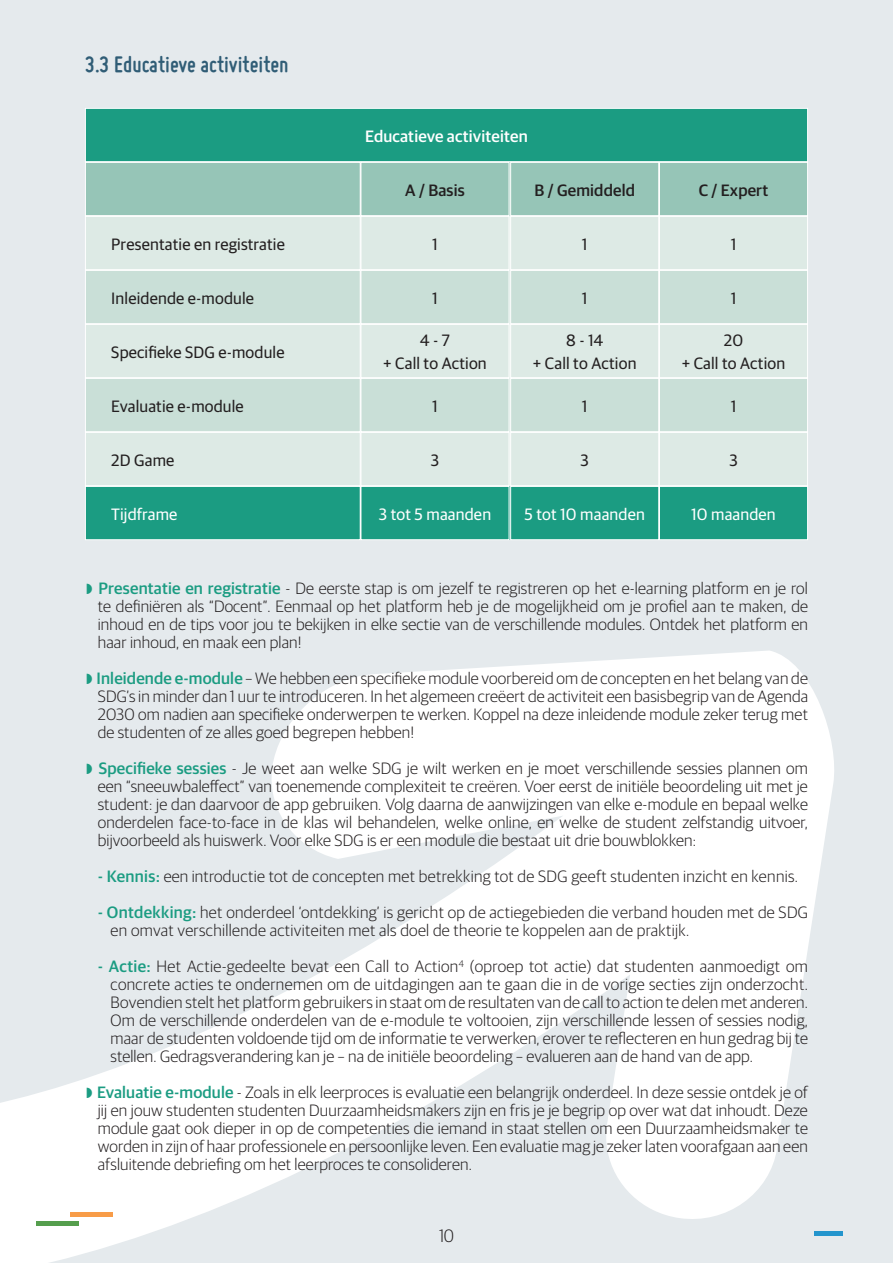
<style>
.page{position:relative;width:893px;height:1263px;background:#e5eaed}
.page>*{position:absolute;margin:0;border:0;box-sizing:border-box;transform-origin:0 0}
.t1{font:700 24px "Miso";color:#305d76}
.t2{font:300 18px "Guardian Sans Narrow";color:#231f20}
.t3{font:300 16.5px/18px "Guardian Sans";letter-spacing:.01em;color:#231f20;text-align:justify}
.t4{font:16.5px/22.2px "Guardian Sans";letter-spacing:.01em;color:#231f20;text-align:center}
.t5{font:16.5px "Guardian Sans";letter-spacing:.01em;color:#fff}
.t6{font:500 16.5px "Guardian Sans";letter-spacing:.01em;color:#231f20}
.t7{font:500 16.5px "Guardian Sans";letter-spacing:.01em;color:#fff}
.s1{color:#1b9c82}
.s2{font-weight:500;color:#1b9c82}
</style>
<div class="page">
<svg style="left:0;top:650px;width:840px;height:613px;fill:#fff"></svg>
<div style="left:37px;top:1221px;width:42px;height:5px;background:#559e4d"></div>
<hr style="left:70px;top:1212px;width:43px;height:4px;background:#f89c48">
<hr style="left:814px;top:1231px;width:28px;height:4px;background:#2395cd">
<div style="left:85px;top:108px;width:722px;height:54px;background:#1b9c82"></div>
<div style="left:85px;top:108px;width:723px;height:54px;border:1px solid #fff"></div>
<div style="left:85px;top:162px;width:276px;height:54px;background:#96c5b7;border:1px solid #fff"></div>
<div style="left:659px;top:162px;width:148px;height:54px;background:#96c5b7"></div>
<div style="left:659px;top:162px;width:149px;height:54px;border:1px solid #fff"></div>
<div style="left:511px;top:162px;width:148px;height:54px;background:#96c5b7"></div>
<div style="left:510px;top:162px;width:149px;height:54px;border:1px solid #fff"></div>
<div style="left:361px;top:162px;width:148px;height:54px;background:#96c5b7"></div>
<div style="left:361px;top:162px;width:148px;height:54px;border:1px solid #fff"></div>
<div style="left:85px;top:216px;width:275px;height:54px;background:#ddeae5"></div>
<div style="left:85px;top:216px;width:276px;height:54px;border:1px solid #fff"></div>
<div style="left:659px;top:216px;width:148px;height:54px;background:#ddeae5"></div>
<div style="left:659px;top:216px;width:149px;height:54px;border:1px solid #fff"></div>
<div style="left:511px;top:216px;width:148px;height:54px;background:#ddeae5"></div>
<div style="left:510px;top:216px;width:149px;height:54px;border:1px solid #fff"></div>
<div style="left:361px;top:216px;width:148px;height:54px;background:#ddeae5"></div>
<div style="left:361px;top:216px;width:148px;height:54px;border:1px solid #fff"></div>
<div style="left:85px;top:270px;width:275px;height:54px;background:#c9dfd7"></div>
<div style="left:85px;top:270px;width:276px;height:54px;border:1px solid #fff"></div>
<div style="left:659px;top:270px;width:148px;height:54px;background:#c9dfd7"></div>
<div style="left:659px;top:270px;width:149px;height:54px;border:1px solid #fff"></div>
<div style="left:511px;top:270px;width:148px;height:54px;background:#c9dfd7"></div>
<div style="left:510px;top:270px;width:149px;height:54px;border:1px solid #fff"></div>
<div style="left:361px;top:270px;width:148px;height:54px;background:#c9dfd7"></div>
<div style="left:361px;top:270px;width:148px;height:54px;border:1px solid #fff"></div>
<div style="left:85px;top:324px;width:275px;height:54px;background:#ddeae5"></div>
<div style="left:85px;top:324px;width:276px;height:54px;border:1px solid #fff"></div>
<div style="left:659px;top:324px;width:148px;height:54px;background:#ddeae5"></div>
<div style="left:659px;top:324px;width:149px;height:54px;border:1px solid #fff"></div>
<div style="left:511px;top:324px;width:148px;height:54px;background:#ddeae5"></div>
<div style="left:510px;top:324px;width:149px;height:54px;border:1px solid #fff"></div>
<div style="left:361px;top:324px;width:148px;height:54px;background:#ddeae5"></div>
<div style="left:361px;top:324px;width:148px;height:54px;border:1px solid #fff"></div>
<div style="left:85px;top:378px;width:275px;height:54px;background:#c9dfd7"></div>
<div style="left:85px;top:378px;width:276px;height:54px;border:1px solid #fff"></div>
<div style="left:659px;top:378px;width:148px;height:54px;background:#c9dfd7"></div>
<div style="left:659px;top:378px;width:149px;height:54px;border:1px solid #fff"></div>
<div style="left:511px;top:378px;width:148px;height:54px;background:#c9dfd7"></div>
<div style="left:510px;top:378px;width:149px;height:54px;border:1px solid #fff"></div>
<div style="left:361px;top:378px;width:148px;height:54px;background:#c9dfd7"></div>
<div style="left:361px;top:378px;width:148px;height:54px;border:1px solid #fff"></div>
<div style="left:85px;top:432px;width:275px;height:54px;background:#ddeae5"></div>
<div style="left:85px;top:432px;width:276px;height:54px;border:1px solid #fff"></div>
<div style="left:659px;top:432px;width:148px;height:54px;background:#ddeae5"></div>
<div style="left:659px;top:432px;width:149px;height:54px;border:1px solid #fff"></div>
<div style="left:511px;top:432px;width:148px;height:54px;background:#ddeae5"></div>
<div style="left:510px;top:432px;width:149px;height:54px;border:1px solid #fff"></div>
<div style="left:361px;top:432px;width:148px;height:54px;background:#ddeae5"></div>
<div style="left:361px;top:432px;width:148px;height:54px;border:1px solid #fff"></div>
<div style="left:85px;top:486px;width:275px;height:54px;background:#1b9c82"></div>
<div style="left:85px;top:486px;width:276px;height:54px;border:1px solid #fff"></div>
<div style="left:659px;top:486px;width:148px;height:54px;background:#1b9c82"></div>
<div style="left:659px;top:486px;width:149px;height:54px;border:1px solid #fff"></div>
<div style="left:511px;top:486px;width:148px;height:54px;background:#1b9c82"></div>
<div style="left:510px;top:486px;width:149px;height:54px;border:1px solid #fff"></div>
<div style="left:361px;top:486px;width:148px;height:54px;background:#1b9c82"></div>
<div style="left:361px;top:486px;width:148px;height:54px;border:1px solid #fff"></div>
<h1 class="t1" style="left:85px;top:51px;width:205px">3.3 Educatieve activiteiten</h1>
<p class="t7" style="left:365px;top:124px;width:164px">Educatieve activiteiten</p>
<p class="t6" style="left:405px;top:178px;width:61px">A / Basis</p>
<p class="t6" style="left:534px;top:178px;width:102px">B / Gemiddeld</p>
<p class="t6" style="left:699px;top:178px;width:71px">C / Expert</p>
<p class="t4" style="left:111px;top:231px;width:175px">Presentatie en registratie</p>
<p class="t4" style="left:432px;top:231px;width:7px">1</p>
<p class="t4" style="left:582px;top:231px;width:7px">1</p>
<p class="t4" style="left:731px;top:231px;width:7px">1</p>
<p class="t4" style="left:111px;top:285px;width:144px">Inleidende e-module</p>
<p class="t4" style="left:432px;top:285px;width:7px">1</p>
<p class="t4" style="left:582px;top:285px;width:7px">1</p>
<p class="t4" style="left:731px;top:285px;width:7px">1</p>
<p class="t4" style="left:111px;top:339px;width:175px">Specifieke SDG e-module</p>
<p class="t4" style="left:682px;top:328px;width:105px">20<br>+ Call to Action</p>
<p class="t4" style="left:533px;top:328px;width:105px">8 - 14<br>+ Call to Action</p>
<p class="t4" style="left:383px;top:328px;width:105px">4 - 7<br>+ Call to Action</p>
<p class="t4" style="left:111px;top:393px;width:134px">Evaluatie e-module</p>
<p class="t4" style="left:432px;top:393px;width:7px">1</p>
<p class="t4" style="left:582px;top:393px;width:7px">1</p>
<p class="t4" style="left:731px;top:393px;width:7px">1</p>
<p class="t4" style="left:111px;top:447px;width:65px">2D Game</p>
<p class="t4" style="left:431px;top:447px;width:10px">3</p>
<p class="t4" style="left:580px;top:447px;width:10px">3</p>
<p class="t4" style="left:729px;top:447px;width:10px">3</p>
<p class="t5" style="left:111px;top:502px;width:68px">Tijdframe</p>
<p class="t5" style="left:379px;top:502px;width:114px">3 tot 5 maanden</p>
<p class="t5" style="left:524px;top:502px;width:122px">5 tot 10 maanden</p>
<p class="t5" style="left:691px;top:502px;width:86px">10 maanden</p>
<p class="t3" style="left:98px;top:578px;width:712px;text-indent:-13px"><span class="s1">◗</span> <span class="s2">Presentatie en registratie</span> - De eerste stap is om jezelf te registreren op het e-learning platform en je rol te definiëren als “Docent”. Eenmaal op het platform heb je de mogelijkheid om je profiel aan te maken, de inhoud en de tips voor jou te bekijken in elke sectie van de verschillende modules. Ontdek het platform en haar inhoud, en maak een plan!</p>
<p class="t3" style="left:98px;top:668px;width:712px;text-indent:-13px"><span class="s1">◗</span> <span class="s2">Inleidende e-module</span> – We hebben een specifieke module voorbereid om de concepten en het belang van de SDG’s in minder dan 1 uur te introduceren. In het algemeen creëert de activiteit een basisbegrip van de Agenda 2030 om nadien aan specifieke onderwerpen te werken. Koppel na deze inleidende module zeker terug met de studenten of ze alles goed begrepen hebben!</p>
<p class="t3" style="left:98px;top:758px;width:712px;text-indent:-13px"><span class="s1">◗</span> <span class="s2">Specifieke sessies</span> - Je weet aan welke SDG je wilt werken en je moet verschillende sessies plannen om een “sneeuwbaleffect” van toenemende complexiteit te creëren. Voer eerst de initiële beoordeling uit met je student: je dan daarvoor de app gebruiken. Volg daarna de aanwijzingen van elke e-module en bepaal welke onderdelen face-to-face in de klas wil behandelen, welke online, en welke de student zelfstandig uitvoer, bijvoorbeeld als huiswerk. Voor elke SDG is er een module die bestaat uit drie bouwblokken:</p>
<p class="t3" style="left:98px;top:866px;width:702px"><span class="s2">- Kennis:</span> een introductie tot de concepten met betrekking tot de SDG geeft studenten inzicht en kennis.</p>
<p class="t3" style="left:111px;top:902px;width:699px;text-indent:-13px"><span class="s2">- Ontdekking:</span> het onderdeel ‘ontdekking’ is gericht op de actiegebieden die verband houden met de SDG en omvat verschillende activiteiten met als doel de theorie te koppelen aan de praktijk.</p>
<p class="t3" style="left:111px;top:956px;width:699px;text-indent:-13px"><span class="s2">- Actie:</span> Het Actie-gedeelte bevat een Call to Action<sup>4</sup> (oproep tot actie) dat studenten aanmoedigt om concrete acties te ondernemen om de uitdagingen aan te gaan die in de vorige secties zijn onderzocht.<br>Bovendien stelt het platform gebruikers in staat om de resultaten van de call to action te delen met anderen.<br>Om de verschillende onderdelen van de e-module te voltooien, zijn verschillende lessen of sessies nodig, maar de studenten voldoende tijd om de informatie te verwerken, erover te reflecteren en hun gedrag bij te stellen. Gedragsverandering kan je – na de initiële beoordeling – evalueren aan de hand van de app.</p>
<p class="t3" style="left:98px;top:1082px;width:712px;text-indent:-13px"><span class="s1">◗</span> <span class="s2">Evaluatie e-module</span> - Zoals in elk leerproces is evaluatie een belangrijk onderdeel. In deze sessie ontdek je of jij en jouw studenten studenten Duurzaamheidsmakers zijn en fris je je begrip op over wat dat inhoudt. Deze module gaat ook dieper in op de competenties die iemand in staat stellen om een Duurzaamheidsmaker te worden in zijn of haar professionele en persoonlijke leven. Een evaluatie mag je zeker laten voorafgaan aan een afsluitende debriefing om het leerproces te consolideren.</p>
<p class="t2" style="left:439px;top:1224px;width:16px">10</p>
</div>
